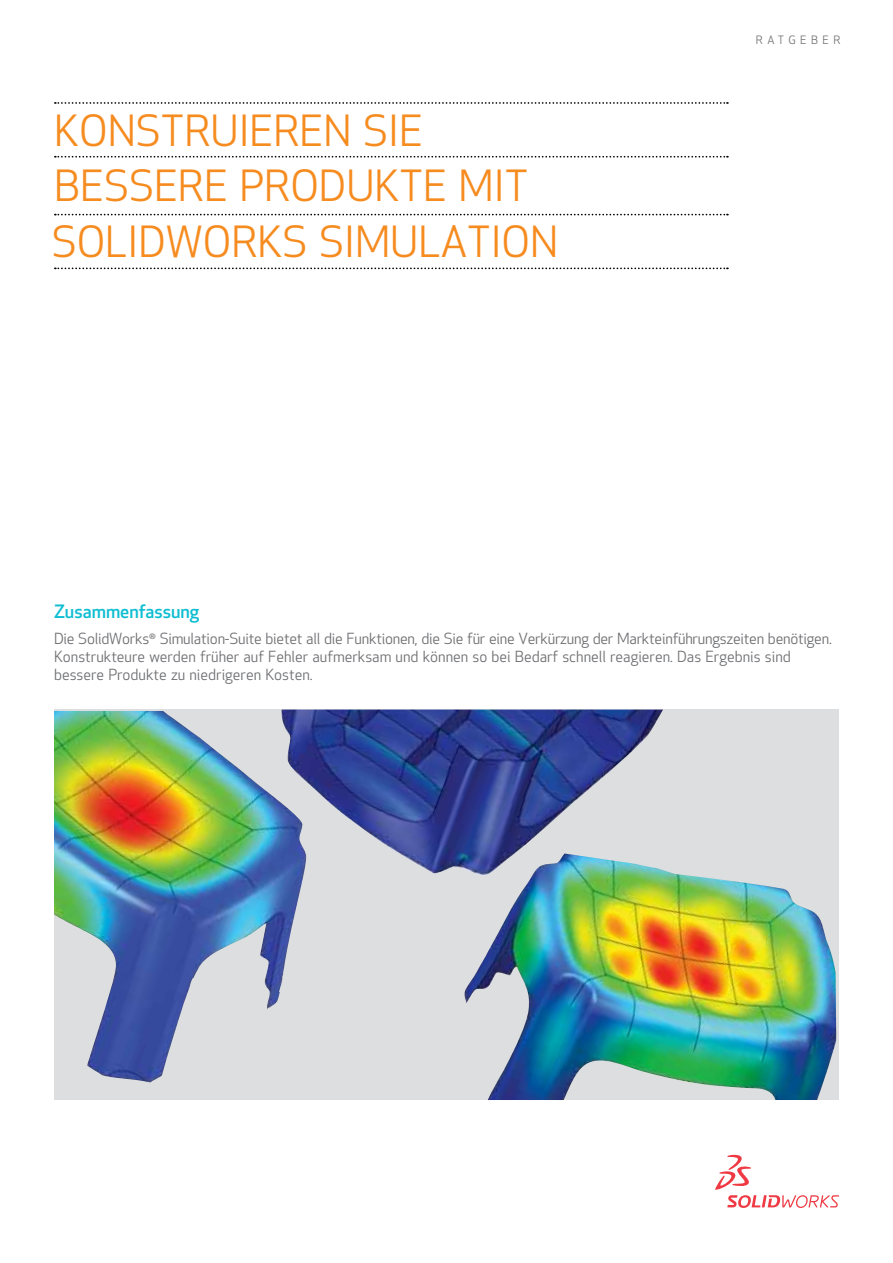
<style>
.page{position:relative;width:893px;height:1263px;background:#fff}
.page>*{position:absolute;margin:0;border:0;box-sizing:border-box;transform-origin:0 0}
.t1{font:42px/55.8px "SW Apex New";color:#f68b1f}
.t2{font:500 18px "SW Apex New";color:#10bed2}
.t3{font:15px/18px "SW Apex New";color:#6d6e71}
.t4{font:11.25px "SW Apex New";letter-spacing:.4em;color:#6d6e71}
</style>
<div class="page">
<svg style="left:55px;top:156px;width:673px;height:2px"></svg>
<svg style="left:55px;top:214px;width:673px;height:1px"></svg>
<svg style="left:55px;top:102px;width:673px;height:2px"></svg>
<svg style="left:55px;top:267px;width:673px;height:2px"></svg>
<div style="left:54px;top:710px;width:785px;height:390px;background:#dddedf"></div>
<img style="left:54px;top:711px;width:249px;height:372px">
<img style="left:464px;top:870px;width:372px;height:230px">
<img style="left:281px;top:710px;width:382px;height:167px">
<svg style="left:715px;top:1155px;width:124px;height:53px"></svg>
<h1 class="t1" style="left:54px;top:103px;width:365px">Konstruieren Sie besse</h1>
<h1 class="t1" style="left:52px;top:158px;width:508px;text-indent:126px">re Produkte mit<br>SolidWorks Simulation</h1>
<p class="t4" style="left:756px;top:32px;width:11px">RAT</p>
<p class="t4" style="left:788px;top:32px;width:53px">GEBER</p>
<p class="t2" style="left:54px;top:600px;width:147px">Zusammenfassung</p>
<p class="t3" style="left:54px;top:629px;width:779px">Die SolidWorks<sup>®</sup> Simulation-Suite bietet all die Funktionen, die Sie für eine Verkürzung der Markteinführungszeiten benötigen.<br>Konstrukteure werden früher auf Fehler aufmerksam und können so bei Bedarf schnell reagieren. Das Ergebnis sind bessere Produkte zu niedrigeren Kosten.</p>
</div>
